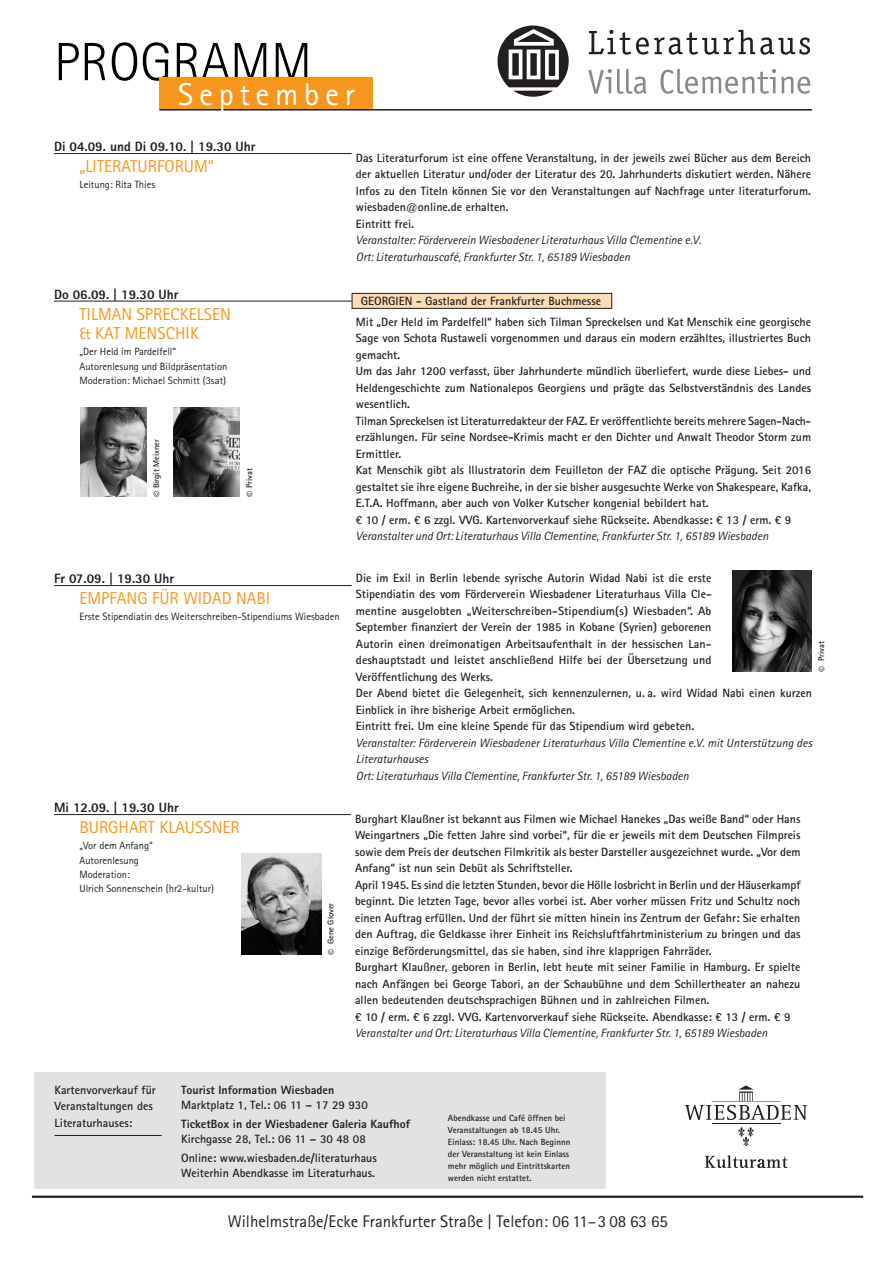
<style>
.page{position:relative;width:893px;height:1263px;background:#fff}
.page>*{position:absolute;margin:0;border:0;box-sizing:border-box;transform-origin:0 0}
.t1{font:300 54px "Rotis Sans Serif Std";color:#000}
.t2{font:31.5px "Rotis Sans Serif Std";letter-spacing:.18em;color:#fff}
.t3{font:17.25px/19.5px "Rotis Sans Serif Std";color:#f7971d}
.t4{font:16.8px "Rotis Sans Serif Std";color:#231f20}
.t5{font:800 13.5px "Rotis Sans Serif Std";color:#231f20}
.t6{font:700 12px/16.5px "Rotis Sans Serif Std";color:#231f20}
.t7{font:italic 12px/16.5px "Rotis Sans Serif Std";color:#231f20}
.t8{font:800 12px "Rotis Sans Serif Std";color:#231f20}
.t9{font:10.5px/14.2px "Rotis Sans Serif Std";color:#231f20}
.t10{font:700 9px/12px "Rotis Sans Serif Std";color:#231f20}
.t11{font:700 8.4px "Rotis Sans Serif Std";color:#231f20}
.s1{font-size:12px}
</style>
<div class="page">
<hr style="left:32px;top:1195px;width:831px;height:3px;background:#231f20">
<hr style="left:712px;top:1123px;width:69px;height:1px;background:#231f20">
<svg style="left:685px;top:1085px;width:122px;height:35px"></svg>
<svg style="left:738px;top:1127px;width:16px;height:19px"></svg>
<svg style="left:705px;top:1155px;width:82px;height:13px"></svg>
<div style="left:159px;top:78px;width:214px;height:32px;background:#f7971d"></div>
<hr style="left:159px;top:109px;width:653px;height:2px;background:#231f20">
<svg style="left:497px;top:26px;width:72px;height:71px"></svg>
<svg style="left:589px;top:30px;width:221px;height:25px"></svg>
<svg style="left:588px;top:69px;width:58px;height:25px"></svg>
<svg style="left:660px;top:69px;width:150px;height:25px"></svg>
<div style="left:35px;top:1072px;width:571px;height:117px;background:#e1e2e4"></div>
<hr style="left:55px;top:1135px;width:107px;height:1px;background:#231f20">
<hr style="left:54px;top:153px;width:298px;height:1px;background:#231f20">
<hr style="left:54px;top:301px;width:298px;height:1px;background:#231f20">
<hr style="left:54px;top:585px;width:298px;height:1px;background:#231f20">
<div style="left:352px;top:293px;width:260px;height:15px;background:#fedbb3"></div>
<div style="left:352px;top:293px;width:260px;height:16px;border:1px solid #231f20"></div>
<img style="left:173px;top:408px;width:67px;height:89px">
<img style="left:80px;top:408px;width:67px;height:89px">
<img style="left:733px;top:571px;width:79px;height:101px">
<hr style="left:54px;top:814px;width:297px;height:1px;background:#231f20">
<img style="left:242px;top:853px;width:79px;height:102px">
<h1 class="t1" style="left:54px;top:31px;width:259px">PROGRAMM</h1>
<h2 class="t2" style="left:178px;top:76px;width:178px">September</h2>
<p class="t5" style="left:54px;top:138px;width:203px">Di 04.09. und Di 09.10. | 19.30 Uhr</p>
<h3 class="t3" style="left:80px;top:157px;width:136px">„LITERATURFORUM“</h3>
<p class="t9" style="left:80px;top:178px;width:77px">Leitung: Rita Thies</p>
<p class="t6" style="left:356px;top:149px;width:457px">Das Literaturforum ist eine offene Veranstaltung, in der jeweils zwei Bücher aus dem Bereich der aktuellen Literatur und/oder der Literatur des 20. Jahrhunderts diskutiert werden. Nähere Infos zu den Titeln können Sie vor den Veranstaltungen auf Nachfrage unter literaturforum. wiesbaden@online.de erhalten.<br>Eintritt frei.</p>
<p class="t7" style="left:356px;top:232px;width:347px">Veranstalter: Förderverein Wiesbadener Literaturhaus Villa Clementine e.V.<br>Ort: Literaturhauscafé, Frankfurter Str. 1, 65189 Wiesbaden</p>
<p class="t5" style="left:54px;top:286px;width:126px">Do 06.09. | 19.30 Uhr</p>
<h3 class="t3" style="left:80px;top:304px;width:153px">TILMAN SPRECKELSEN &amp; KAT MENSCHIK</h3>
<p class="t9" style="left:80px;top:345px;width:149px">„Der Held im Pardelfell“<br>Autorenlesung und Bildpräsentation<br>Moderation: Michael Schmitt (3sat)</p>
<p class="t11" style="left:151px;top:497px;width:59px;rotate:-90deg"><span class="s1">©</span> Birgit Meixner</p>
<p class="t11" style="left:244px;top:497px;width:30px;rotate:-90deg"><span class="s1">©</span> Privat</p>
<p class="t5" style="left:54px;top:570px;width:122px">Fr 07.09. | 19.30 Uhr</p>
<h3 class="t3" style="left:80px;top:589px;width:192px">EMPFANG FÜR WIDAD NABI</h3>
<p class="t9" style="left:80px;top:610px;width:262px">Erste Stipendiatin des Weiterschreiben-Stipendiums Wiesbaden</p>
<p class="t5" style="left:54px;top:799px;width:126px">Mi 12.09. | 19.30 Uhr</p>
<h3 class="t3" style="left:80px;top:818px;width:162px">BURGHART KLAUSSNER</h3>
<p class="t9" style="left:80px;top:839px;width:136px">„Vor dem Anfang“<br>Autorenlesung<br>Moderation:<br>Ulrich Sonnenschein (hr2-kultur)</p>
<p class="t11" style="left:325px;top:955px;width:54px;rotate:-90deg"><span class="s1">©</span> Gene Glover</p>
<p class="t6" style="left:361px;top:292px;width:242px">GEORGIEN - Gastland der Frankfurter Buchmesse</p>
<p class="t6" style="left:356px;top:313px;width:457px">Mit „Der Held im Pardelfell“ haben sich Tilman Spreckelsen und Kat Menschik eine georgische Sage von Schota Rustaweli vorgenommen und daraus ein modern erzähltes, illustriertes Buch gemacht.<br>Um das Jahr 1200 verfasst, über Jahrhunderte mündlich überliefert, wurde diese Liebes- und Heldengeschichte zum Nationalepos Georgiens und prägte das Selbstverständnis des Landes wesentlich.<br>Tilman Spreckelsen ist Literaturredakteur der FAZ. Er veröffentlichte bereits mehrere Sagen-Nach&shy;erzählungen. Für seine Nordsee-Krimis macht er den Dichter und Anwalt Theodor Storm zum Ermittler.<br>Kat Menschik gibt als Illustratorin dem Feuilleton der FAZ die optische Prägung. Seit 2016 gestaltet sie ihre eigene Buchreihe, in der sie bisher ausgesuchte Werke von Shakespeare, Kafka, E.T.A. Hoffmann, aber auch von Volker Kutscher kongenial bebildert hat.<br>€ 10 / erm. € 6 zzgl. VVG. Kartenvorverkauf siehe Rückseite. Abendkasse: € 13 / erm. € 9</p>
<p class="t7" style="left:356px;top:528px;width:414px">Veranstalter und Ort: Literaturhaus Villa Clementine, Frankfurter Str. 1, 65189 Wiesbaden</p>
<p class="t6" style="left:356px;top:569px;width:458px">Die im Exil in Berlin lebende syrische Autorin Widad Nabi ist die erste<br>Stipendiatin des vom Förderverein Wiesbadener Literaturhaus Villa Cle-<br>mentine ausgelobten „Weiterschreiben-Stipendium(s) Wiesbaden“. Ab<br>September finanziert der Verein der 1985 in Kobane (Syrien) geborenen<br>Autorin einen dreimonatigen Arbeitsaufenthalt in der hessischen Lan-<br>deshauptstadt und leistet anschließend Hilfe bei der Übersetzung und<br>Veröffentlichung des Werks.<br>Der Abend bietet die Gelegenheit, sich kennenzulernen, u. a. wird Widad Nabi einen kurzen Einblick in ihre bisherige Arbeit ermöglichen.<br>Eintritt frei. Um eine kleine Spende für das Stipendium wird gebeten.</p>
<p class="t7" style="left:356px;top:735px;width:458px">Veranstalter: Förderverein Wiesbadener Literaturhaus Villa Clementine e.V. mit Unterstützung des<br>Literaturhauses<br>Ort: Literaturhaus Villa Clementine, Frankfurter Str. 1, 65189 Wiesbaden</p>
<p class="t11" style="left:816px;top:672px;width:32px;rotate:-90deg"><span class="s1">©</span> Privat</p>
<p class="t6" style="left:355px;top:810px;width:447px">Burghart Klaußner ist bekannt aus Filmen wie Michael Hanekes „Das weiße Band“ oder Hans Weingartners „Die fetten Jahre sind vorbei“, für die er jeweils mit dem Deutschen Filmpreis sowie dem Preis der deutschen Filmkritik als bester Darsteller ausgezeichnet wurde. „Vor dem Anfang“ ist nun sein Debüt als Schriftsteller.<br>April 1945. Es sind die letzten Stunden, bevor die Hölle losbricht in Berlin und der Häuserkampf beginnt. Die letzten Tage, bevor alles vorbei ist. Aber vorher müssen Fritz und Schultz noch einen Auftrag erfüllen. Und der führt sie mitten hinein ins Zentrum der Gefahr: Sie erhalten den Auftrag, die Geldkasse ihrer Einheit ins Reichsluftfahrtministerium zu bringen und das einzige Beförderungsmittel, das sie haben, sind ihre klapprigen Fahrräder.<br>Burghart Klaußner, geboren in Berlin, lebt heute mit seiner Familie in Hamburg. Er spielte nach Anfängen bei George Tabori, an der Schaubühne und dem Schillertheater an nahezu allen bedeutenden deutschsprachigen Bühnen und in zahlreichen Filmen.<br>€ 10 / erm. € 6 zzgl. VVG. Kartenvorverkauf siehe Rückseite. Abendkasse: € 13 / erm. € 9</p>
<p class="t7" style="left:355px;top:1025px;width:414px">Veranstalter und Ort: Literaturhaus Villa Clementine, Frankfurter Str. 1, 65189 Wiesbaden</p>
<p class="t6" style="left:55px;top:1081px;width:103px">Kartenvorverkauf für<br>Veranstaltungen des<br>Literaturhauses:</p>
<p class="t8" style="left:181px;top:1082px;width:155px">Tourist Information Wiesbaden</p>
<p class="t6" style="left:181px;top:1096px;width:188px">Marktplatz 1, Tel.: 06 11 – 17 29 930</p>
<p class="t8" style="left:181px;top:1116px;width:231px">TicketBox in der Wiesbadener Galeria Kaufhof</p>
<p class="t6" style="left:181px;top:1129px;width:197px;line-height:19.2px">Kirchgasse 28, Tel.: 06 11 – 30 48 08<br>Online: www.wiesbaden.de/literaturhaus</p>
<p class="t6" style="left:181px;top:1165px;width:195px">Weiterhin Abendkasse im Literaturhaus.</p>
<p class="t10" style="left:448px;top:1112px;width:124px">Abendkasse und Café öffnen bei<br>Veranstaltungen ab 18.45 Uhr.<br>Einlass: 18.45 Uhr. Nach Beginnn der Veranstaltung ist kein Einlass mehr möglich und Eintrittskarten werden nicht erstattet.</p>
<h3 class="t4" style="left:228px;top:1211px;width:442px">Wilhelmstraße/Ecke Frankfurter Straße | Telefon: 06 11–3 08 63 65</h3>
</div>
